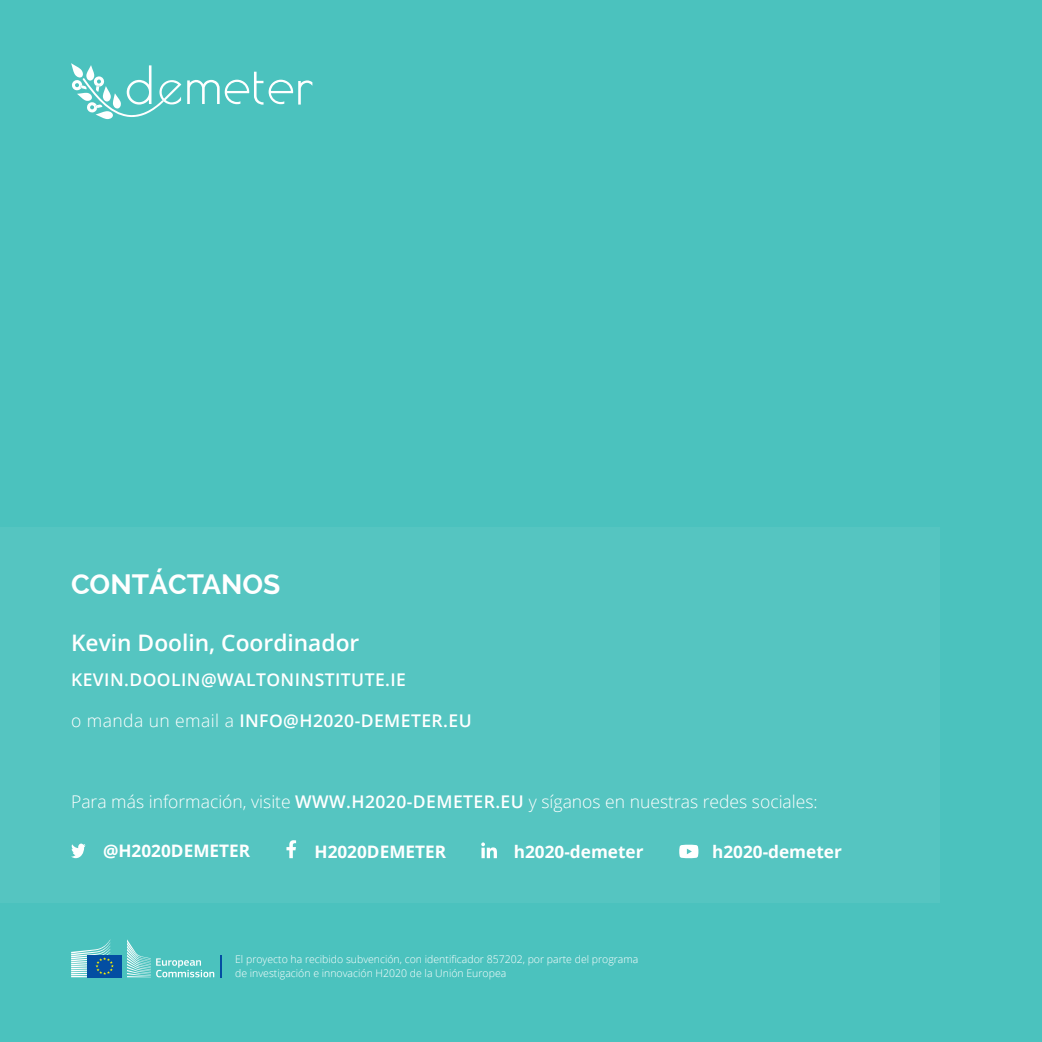
<style>
.page{position:relative;width:1042px;height:1042px;background:#4bc2be}
.page>*{position:absolute;margin:0;border:0;box-sizing:border-box;transform-origin:0 0}
.t1{font:700 28px "Raleway";color:#fff}
.t2{font:600 22.75px "Open Sans";color:#fff}
.t3{font:300 17.5px "Open Sans";color:#fff}
.t4{font:600 17.5px "Open Sans";letter-spacing:.025em;color:#fff}
.t5{font:700 17.15px "Open Sans";color:#fff}
.t6{font:300 10.5px/14px "Open Sans";color:#fff}
.s1{font-weight:300}
.s2{font-weight:600}
</style>
<div class="page">
<div style="left:0;top:527px;width:940px;height:376px;background:#55c5c1"></div>
<hr style="left:219px;top:955px;width:2px;height:22px;background:#034ea2">
<svg style="left:127px;top:939px;width:87px;height:38px"></svg>
<div style="left:87px;top:955px;width:35px;height:22px;background:#034ea2"></div>
<svg style="left:71px;top:939px;width:43px;height:38px"></svg>
<svg style="left:71px;top:843px;width:15px;height:15px"></svg>
<svg style="left:286px;top:840px;width:10px;height:18px"></svg>
<svg style="left:481px;top:842px;width:16px;height:16px"></svg>
<svg style="left:679px;top:844px;width:19px;height:14px"></svg>
<svg style="left:71px;top:63px;width:110px;height:56px"></svg>
<svg style="left:187px;top:72px;width:76px;height:33px"></svg>
<svg style="left:269px;top:80px;width:43px;height:25px"></svg>
<h1 class="t1" style="left:71px;top:568px;width:211px">CONTÁCTANOS</h1>
<h2 class="t2" style="left:71px;top:627px;width:290px">Kevin Doolin, Coordinador</h2>
<h3 class="t4" style="left:71px;top:667px;width:336px">KEVIN.DOOLIN@WALTONINSTITUTE.IE</h3>
<h3 class="t4" style="left:71px;top:708px;width:402px"><span class="s1">o manda un email a</span> INFO@H2020-DEMETER.EU</h3>
<h3 class="t3" style="left:71px;top:790px;width:748px">Para más información, visite <span class="s2">WWW.H2020-DEMETER.EU</span> y síganos en nuestras redes sociales:</h3>
<h3 class="t5" style="left:103px;top:838px;width:149px">@H2020DEMETER</h3>
<h3 class="t5" style="left:314px;top:839px;width:133px">H2020DEMETER</h3>
<h3 class="t5" style="left:514px;top:839px;width:131px">h2020-demeter</h3>
<h3 class="t5" style="left:712px;top:839px;width:131px">h2020-demeter</h3>
<p class="t6" style="left:235px;top:952px;width:405px">El proyecto ha recibido subvención, con identificador 857202, por parte del programa de investigación e innovación H2020 de la Unión Europea</p>
</div>
